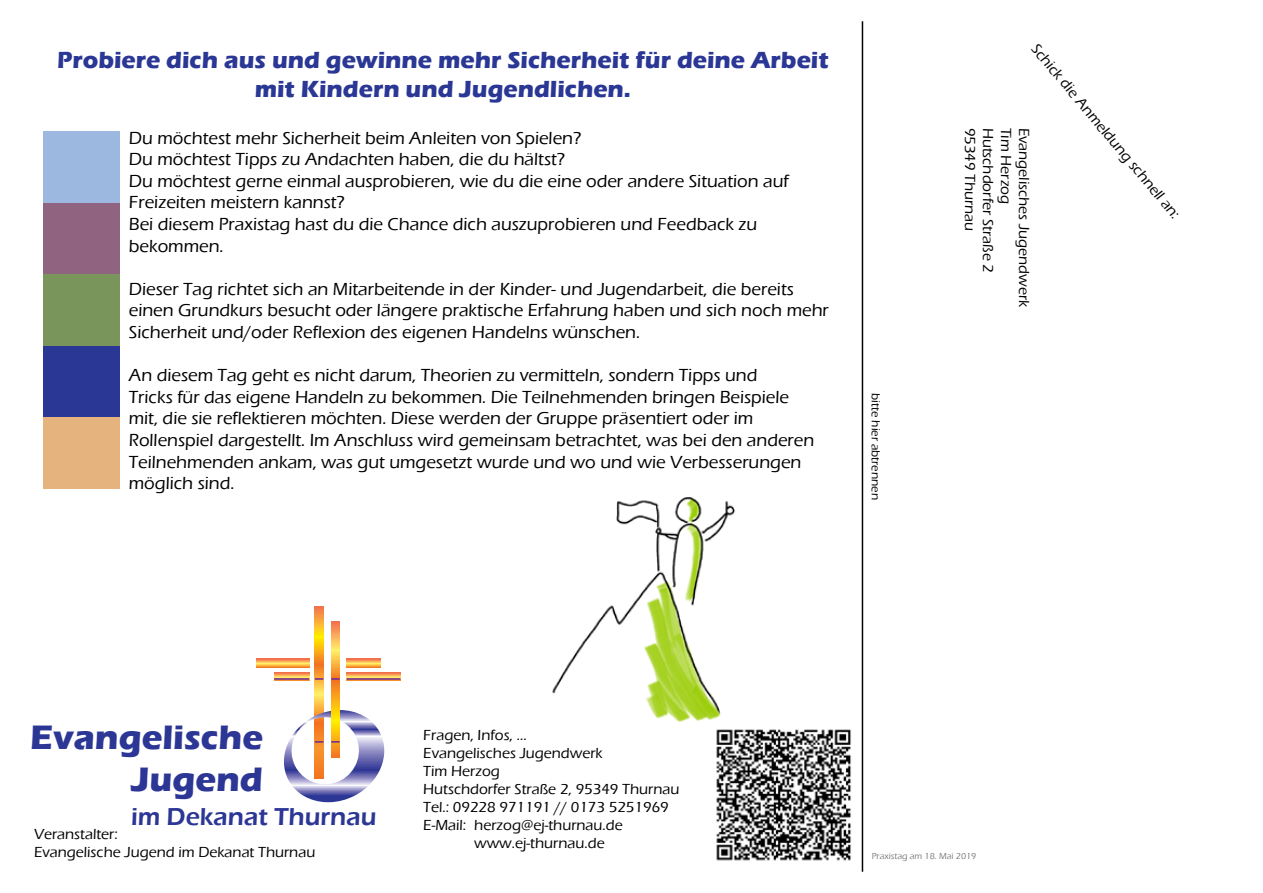
<style>
.page{position:relative;width:1263px;height:893px;background:#fff}
.page>*{position:absolute;margin:0;border:0;box-sizing:border-box;transform-origin:0 0}
.t1{font:700 34.95px/41.8px "Eras ITC";color:#2c3695;text-align:right}
.t2{font:600 25.2px "Eras ITC";color:#2c3695}
.t3{font:700 24px/28.8px "Eras ITC";color:#2a3795;text-align:center}
.t4{font:500 18px/21.6px "Eras ITC";color:#000}
.t5{font:500 15px/18px "Eras ITC";color:#000}
.t6{font:500 12px "Eras ITC";color:#000}
.t7{font:500 9px "Eras ITC";color:#7c7e81}
</style>
<div class="page">
<img style="left:716px;top:729px;width:135px;height:132px">
<hr style="left:862px;top:21px;width:1px;height:851px;background:#000101">
<svg style="left:315px;top:607px;width:8px;height:103px"></svg>
<svg style="left:331px;top:622px;width:9px;height:88px"></svg>
<svg style="left:256px;top:659px;width:53px;height:8px"></svg>
<svg style="left:274px;top:672px;width:35px;height:9px"></svg>
<svg style="left:347px;top:659px;width:33px;height:8px"></svg>
<svg style="left:347px;top:672px;width:53px;height:9px"></svg>
<hr style="left:274px;top:678px;width:35px;height:2px;background:#6f2c91">
<hr style="left:347px;top:678px;width:53px;height:2px;background:#6f2c91">
<svg style="left:315px;top:678px;width:8px;height:2px"></svg>
<svg style="left:331px;top:678px;width:9px;height:2px"></svg>
<svg style="left:284px;top:710px;width:101px;height:92px"></svg>
<div style="left:44px;top:346px;width:76px;height:72px;background:#2a3795"></div>
<div style="left:44px;top:131px;width:76px;height:72px;background:#9db8e0"></div>
<div style="left:44px;top:203px;width:76px;height:71px;background:#906380"></div>
<div style="left:44px;top:274px;width:76px;height:72px;background:#79955b"></div>
<div style="left:44px;top:418px;width:76px;height:71px;background:#e4b37e"></div>
<img style="left:552px;top:497px;width:183px;height:225px">
<h3 class="t3" style="left:57px;top:45px;width:773px">Probiere dich aus und gewinne mehr Sicherheit für deine Arbeit mit Kindern und Jugendlichen.</h3>
<p class="t4" style="left:129px;top:127px;width:661px">Du möchtest mehr Sicherheit beim Anleiten von Spielen?<br>Du möchtest Tipps zu Andachten haben, die du hältst?<br>Du möchtest gerne einmal ausprobieren, wie du die eine oder andere Situation auf Freizeiten meistern kannst?<br>Bei diesem Praxistag hast du die Chance dich auszuprobieren und Feedback zu bekommen.</p>
<p class="t4" style="left:129px;top:278px;width:702px">Dieser Tag richtet sich an Mitarbeitende in der Kinder- und Jugendarbeit, die bereits einen Grundkurs besucht oder längere praktische Erfahrung haben und sich noch mehr<br>Sicherheit und/oder Reflexion des eigenen Handelns wünschen.</p>
<p class="t4" style="left:129px;top:365px;width:687px">An diesem Tag geht es nicht darum, Theorien zu vermitteln, sondern Tipps und<br>Tricks für das eigene Handeln zu bekommen. Die Teilnehmenden bringen Beispiele mit, die sie reflektieren möchten. Diese werden der Gruppe präsentiert oder im Rollenspiel dargestellt. Im Anschluss wird gemeinsam betrachtet, was bei den anderen Teilnehmenden ankam, was gut umgesetzt wurde und wo und wie Verbesserungen möglich sind.</p>
<p class="t6" style="left:882px;top:393px;width:108px;rotate:90deg">bitte hier abtrennen</p>
<p class="t5" style="left:1041px;top:40px;width:224px;rotate:50deg">Schick die Anmeldung schnell an:</p>
<p class="t5" style="left:979px;top:128px;width:105px;rotate:90deg">95349 Thurnau</p>
<p class="t5" style="left:997px;top:128px;width:147px;rotate:90deg">Hutschdorfer Straße 2</p>
<p class="t5" style="left:1015px;top:128px;width:78px;rotate:90deg">Tim Herzog</p>
<p class="t5" style="left:1033px;top:128px;width:181px;rotate:90deg">Evangelisches Jugendwerk</p>
<h1 class="t1" style="left:30px;top:717px;width:234px">Evangelische<br>Jugend</h1>
<h2 class="t2" style="left:131px;top:802px;width:247px">im Dekanat Thurnau</h2>
<p class="t5" style="left:34px;top:825px;width:283px">Veranstalter:<br>Evangelische Jugend im Dekanat Thurnau</p>
<p class="t5" style="left:423px;top:726px;width:105px">Fragen, Infos, ...</p>
<p class="t5" style="left:423px;top:744px;width:181px">Evangelisches Jugendwerk</p>
<p class="t5" style="left:423px;top:762px;width:78px">Tim Herzog</p>
<p class="t5" style="left:423px;top:780px;width:258px">Hutschdorfer Straße 2, 95349 Thurnau</p>
<p class="t5" style="left:423px;top:798px;width:247px">Tel.: 09228 971191 // 0173 5251969</p>
<p class="t5" style="left:423px;top:816px;width:201px">E-Mail: herzog@ej-thurnau.de</p>
<p class="t5" style="left:474px;top:834px;width:132px">www.ej-thurnau.de</p>
<p class="t7" style="left:872px;top:851px;width:106px">Praxistag am 18. Mai 2019</p>
</div>
